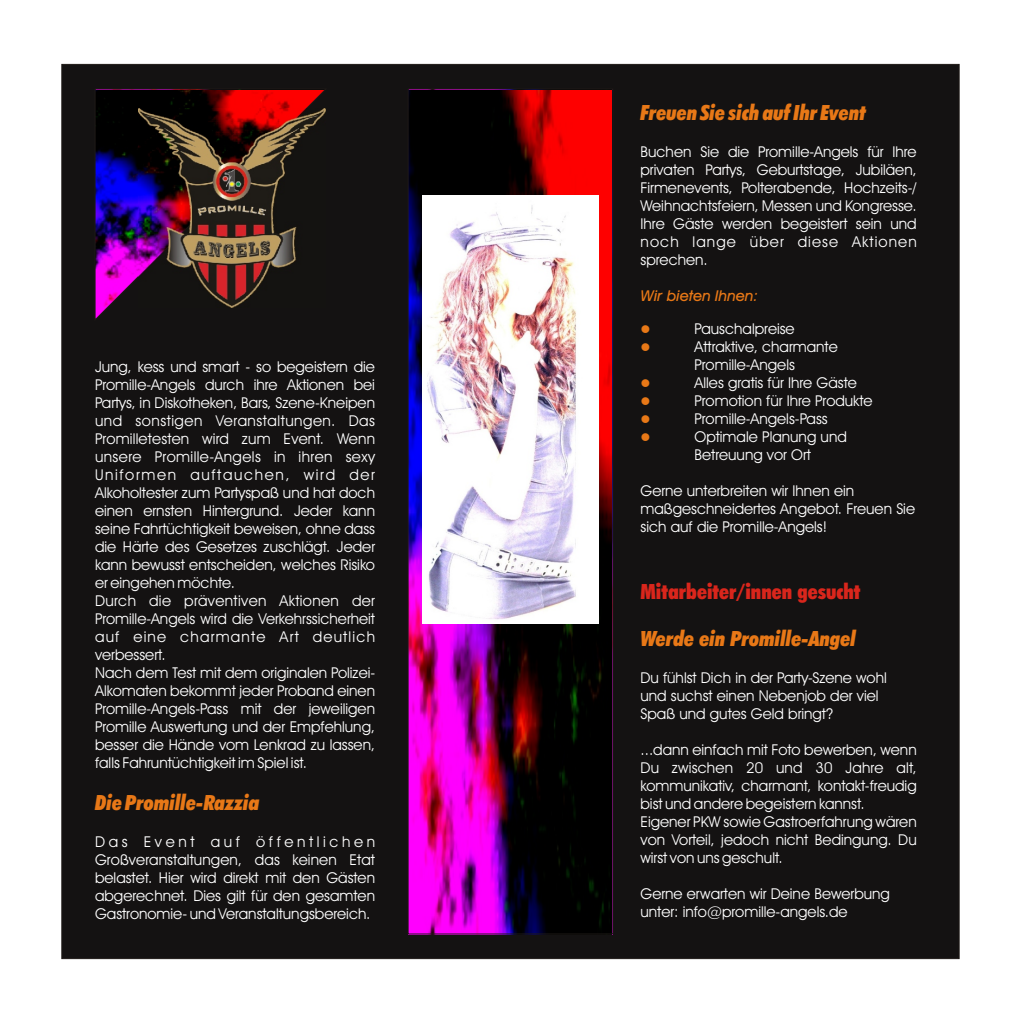
<style>
.page{position:relative;width:1022px;height:1022px;background:#fff}
.page>*{position:absolute;margin:0;border:0;box-sizing:border-box;transform-origin:0 0}
.t1{font:21px "Futura X Blk Cn It BT";color:#e87817}
.t2{font:21px "Futura X Blk Cn BT";color:#d9261c}
.t3{font:15px/18px "Avant Garde Bk BT";color:#fff}
.t4{font:italic 15px "Avant Garde Md BT";color:#e87817}
.t5{font:13.5px/18px "Wingdings";color:#e87817;text-align:justify}
</style>
<div class="page">
<div style="left:62px;top:64px;width:897px;height:894px;background:#141212;border:1px solid #1f1a17"></div>
<img style="left:408px;top:89px;width:205px;height:845px">
<img style="left:422px;top:196px;width:176px;height:428px">
<svg style="left:95px;top:89px;width:231px;height:231px"></svg>
<img style="left:138px;top:109px;width:188px;height:198px">
<p class="t3" style="left:95px;top:359px;width:282px">Jung, kess und smart - so begeistern die Promille-Angels durch ihre Aktionen bei Partys, in Diskotheken, Bars, Szene-Kneipen und sonstigen Veranstaltungen. Das Promilletesten wird zum Event. Wenn unsere Promille-Angels in ihren sexy Uniformen auftauchen, wird der Alkoholtester zum Partyspaß und hat doch einen ernsten Hintergrund. Jeder kann seine Fahrtüchtigkeit beweisen, ohne dass die Härte des Gesetzes zuschlägt. Jeder kann bewusst entscheiden, welches Risiko er eingehen möchte.<br>Durch die präventiven Aktionen der Promille-Angels wird die Verkehrssicherheit auf eine charmante Art deutlich verbessert.<br>Nach dem Test mit dem originalen Polizei-Alkomaten bekommt jeder Proband einen Promille-Angels-Pass mit der jeweiligen Promille Auswertung und der Empfehlung, besser die Hände vom Lenkrad zu lassen, falls Fahruntüchtigkeit im Spiel ist.</p>
<h1 class="t1" style="left:95px;top:794px;width:166px">Die Promille-Razzia</h1>
<p class="t3" style="left:95px;top:834px;width:281px;text-align:justify">Das Event auf öffentlichen Großveranstaltungen, das keinen Etat belastet. Hier wird direkt mit den Gästen abgerechnet. Dies gilt für den gesamten Gastronomie- und Veranstaltungsbereich.</p>
<h1 class="t1" style="left:640px;top:104px;width:227px">Freuen Sie sich auf Ihr Event</h1>
<p class="t3" style="left:640px;top:144px;width:278px;text-align:justify">Buchen Sie die Promille-Angels für Ihre privaten Partys, Geburtstage, Jubiläen, Firmenevents, Polterabende, Hochzeits-/ Weihnachtsfeiern, Messen und Kongresse.<br>Ihre Gäste werden begeistert sein und noch lange über diese Aktionen sprechen.</p>
<p class="t4" style="left:640px;top:289px;width:119px">Wir bieten Ihnen:</p>
<p class="t3" style="left:694px;top:321px;width:180px">Pauschalpreise<br>Attraktive, charmante<br>Promille-Angels<br>Alles gratis für Ihre Gäste<br>Promotion für Ihre Produkte<br>Promille-Angels-Pass<br>Optimale Planung und<br>Betreuung vor Ort</p>
<p class="t3" style="left:640px;top:483px;width:276px">Gerne unterbreiten wir Ihnen ein maßgeschneidertes Angebot. Freuen Sie sich auf die Promille-Angels!</p>
<p class="t5" style="left:640px;top:375px;width:12px">● ● ● ●</p>
<h1 class="t2" style="left:640px;top:583px;width:221px">Mitarbeiter/innen gesucht</h1>
<h1 class="t1" style="left:640px;top:629px;width:217px">Werde ein Promille-Angel</h1>
<p class="t3" style="left:640px;top:670px;width:248px">Du fühlst Dich in der Party-Szene wohl und suchst einen Nebenjob der viel<br>Spaß und gutes Geld bringt?</p>
<p class="t3" style="left:640px;top:742px;width:278px">...dann einfach mit Foto bewerben, wenn Du zwischen 20 und 30 Jahre alt, kommunikativ, charmant, kontakt-freudig bist und andere begeistern kannst.<br>Eigener PKW sowie Gastroerfahrung wären von Vorteil, jedoch nicht Bedingung. Du wirst von uns geschult.</p>
<p class="t3" style="left:640px;top:885px;width:251px">Gerne erwarten wir Deine Bewerbung unter: info@promille-angels.de</p>
</div>
